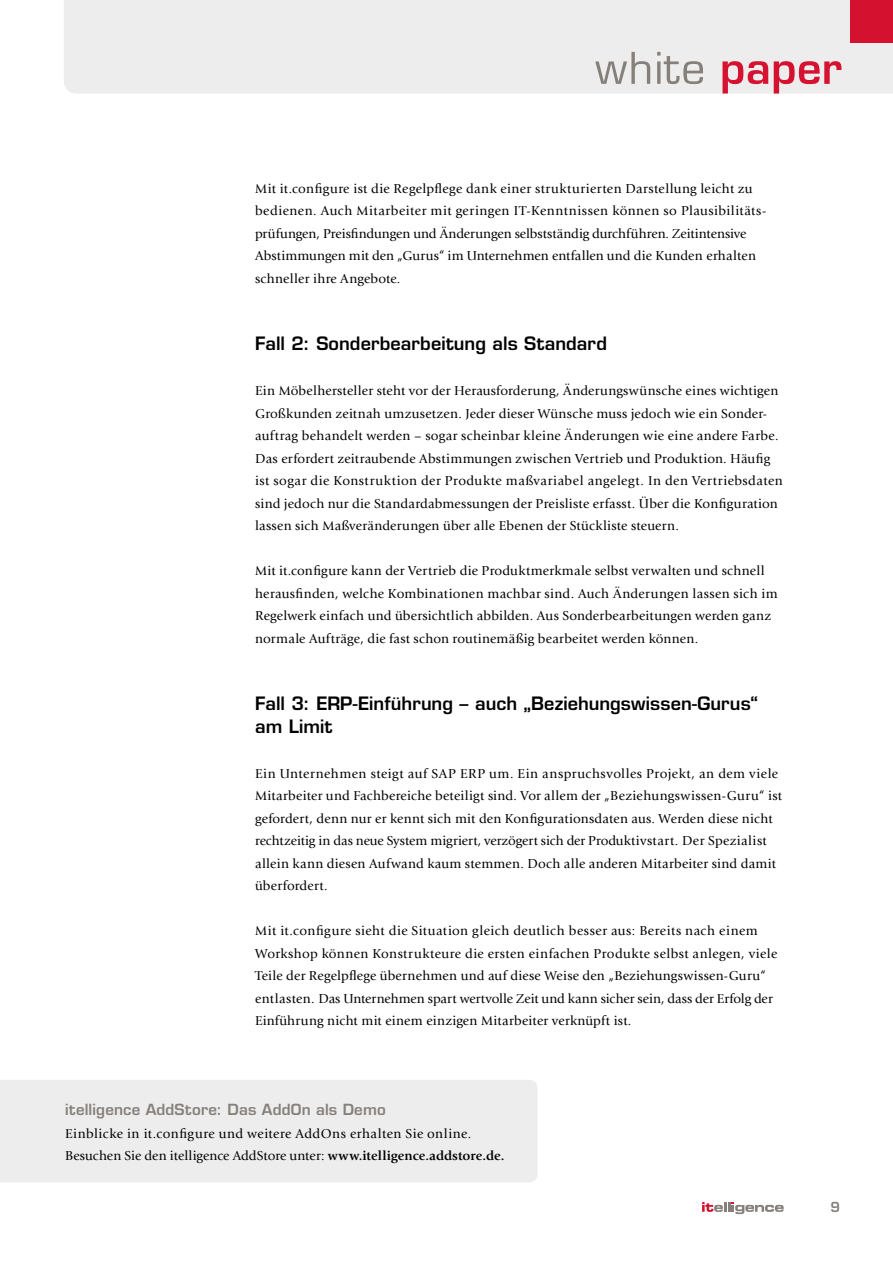
<style>
.page{position:relative;width:893px;height:1263px;background:#fff}
.page>*{position:absolute;margin:0;border:0;box-sizing:border-box;transform-origin:0 0}
.t1{font:600 18px/22.5px "Eurostile LTCE";color:#000}
.t2{font:600 15px "Eurostile LTCE";letter-spacing:.01em;color:#86807b}
.t3{font:13.5px/22.5px "Giovanni LTCE";letter-spacing:.02em;color:#000}
.t4{font:600 13.5px "Eurostile LTCE";color:#86807b}
.s1{font-weight:700}
</style>
<div class="page">
<div style="left:64px;top:0;width:829px;height:94px;background:#ededed"></div>
<svg style="left:702px;top:1202px;width:82px;height:12px"></svg>
<div style="left:850px;top:0;width:43px;height:43px;background:#d51130"></div>
<svg style="left:595px;top:52px;width:55px;height:32px;background:#d0cfcd"></svg>
<svg style="left:657px;top:52px;width:46px;height:32px"></svg>
<svg style="left:722px;top:61px;width:46px;height:33px;background:#e28d9b"></svg>
<svg style="left:774px;top:61px;width:67px;height:33px;background:#e49aa5"></svg>
<div style="left:0;top:1080px;width:538px;height:102px;background:#ededed"></div>
<p class="t3" style="left:255px;top:177px;width:512px">Mit it.configure ist die Regelpflege dank einer strukturierten Darstellung leicht zu bedienen. Auch Mitarbeiter mit geringen IT-Kenntnissen können so Plausibilitäts&shy;prüfungen, Preisfindungen und Änderungen selbstständig durchführen. Zeitintensive Abstimmungen mit den „Gurus“ im Unternehmen entfallen und die Kunden erhalten schneller ihre Angebote.</p>
<h1 class="t1" style="left:255px;top:332px;width:353px">Fall 2: Sonderbearbeitung als Standard</h1>
<p class="t3" style="left:255px;top:380px;width:529px">Ein Möbelhersteller steht vor der Herausforderung, Änderungswünsche eines wichtigen Großkunden zeitnah umzusetzen. Jeder dieser Wünsche muss jedoch wie ein Sonder&shy;auftrag behandelt werden – sogar scheinbar kleine Änderungen wie eine andere Farbe.<br>Das erfordert zeitraubende Abstimmungen zwischen Vertrieb und Produktion. Häufig ist sogar die Konstruktion der Produkte maßvariabel angelegt. In den Vertriebsdaten sind jedoch nur die Standardabmessungen der Preisliste erfasst. Über die Konfiguration lassen sich Maßveränderungen über alle Ebenen der Stückliste steuern.</p>
<p class="t3" style="left:255px;top:560px;width:524px">Mit it.configure kann der Vertrieb die Produktmerkmale selbst verwalten und schnell herausfinden, welche Kombinationen machbar sind. Auch Änderungen lassen sich im Regelwerk einfach und übersichtlich abbilden. Aus Sonderbearbeitungen werden ganz normale Aufträge, die fast schon routinemäßig bearbeitet werden können.</p>
<h1 class="t1" style="left:255px;top:692px;width:504px">Fall 3: ERP-Einführung – auch „Beziehungswissen-Gurus“ am Limit</h1>
<p class="t3" style="left:255px;top:762px;width:528px">Ein Unternehmen steigt auf SAP ERP um. Ein anspruchsvolles Projekt, an dem viele Mitarbeiter und Fachbereiche beteiligt sind. Vor allem der „Beziehungswissen-Guru“ ist gefordert, denn nur er kennt sich mit den Konfigurationsdaten aus. Werden diese nicht rechtzeitig in das neue System migriert, verzögert sich der Produktivstart. Der Spezialist allein kann diesen Aufwand kaum stemmen. Doch alle anderen Mitarbeiter sind damit überfordert.</p>
<p class="t3" style="left:255px;top:920px;width:524px">Mit it.configure sieht die Situation gleich deutlich besser aus: Bereits nach einem Workshop können Konstrukteure die ersten einfachen Produkte selbst anlegen, viele Teile der Regelpflege übernehmen und auf diese Weise den „Beziehungswissen-Guru“ entlasten. Das Unternehmen spart wertvolle Zeit und kann sicher sein, dass der Erfolg der Einführung nicht mit einem einzigen Mitarbeiter verknüpft ist.</p>
<p class="t2" style="left:65px;top:1100px;width:322px">itelligence AddStore: Das AddOn als Demo</p>
<p class="t3" style="left:65px;top:1122px;width:441px">Einblicke in it.configure und weitere AddOns erhalten Sie online.<br>Besuchen Sie den itelligence AddStore unter: <span class="s1">www.itelligence.addstore.de.</span></p>
<p class="t4" style="left:831px;top:1199px;width:11px">9</p>
</div>
